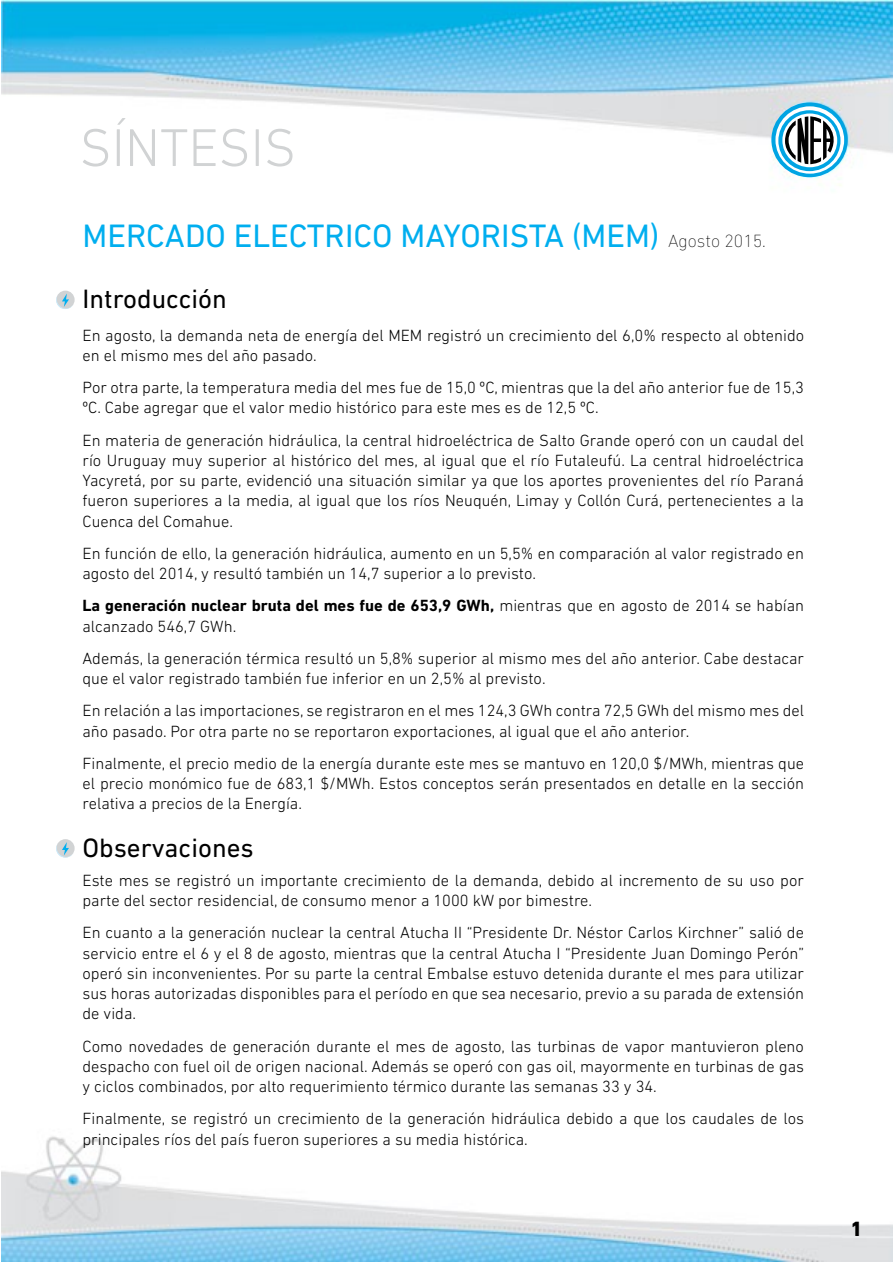
<style>
.page{position:relative;width:893px;height:1263px;background:#fff}
.page>*{position:absolute;margin:0;border:0;box-sizing:border-box;transform-origin:0 0}
.t1{font:300 54px "DIN Next LT Pro";color:#d1d3d4}
.t2{font:33px "DIN Next LT Pro";color:#00aeef}
.t3{font:27px "DIN Next LT Pro";color:#000}
.t4{font:800 21px "DIN Next LT Pro";color:#000}
.t5{font:300 16.5px/20.2px "DIN Next LT Pro";color:#000}
.s1{font-weight:200;font-size:18px;color:#000}
.s2{font-weight:700}
</style>
<div class="page">
<img style="left:1px;top:1px;width:892px;height:1261px">
<svg style="left:771px;top:103px;width:77px;height:74px"></svg>
<svg style="left:775px;top:106px;width:69px;height:68px"></svg>
<svg style="left:778px;top:110px;width:62px;height:61px"></svg>
<svg style="left:782px;top:114px;width:55px;height:53px"></svg>
<svg style="left:785px;top:116px;width:54px;height:48px"></svg>
<div style="left:157px;top:228px;width:99px;height:38px;background:#fff"></div>
<svg style="left:56px;top:839px;width:19px;height:18px"></svg>
<svg style="left:53px;top:842px;width:20px;height:20px"></svg>
<div style="left:56px;top:291px;width:19px;height:18px;background:#d1d3d4;border-radius:50%"></div>
<svg style="left:53px;top:293px;width:20px;height:21px"></svg>
<h1 class="t1" style="left:80px;top:117px;width:218px">SÍNTESIS</h1>
<h2 class="t2" style="left:82px;top:217px;width:685px">MERCADO ELECTRICO MAYORISTA (MEM) <span class="s1">Agosto 2015.</span></h2>
<h3 class="t3" style="left:82px;top:283px;width:146px">Introducción</h3>
<p class="t5" style="left:82px;top:325px;width:723px">En agosto, la demanda neta de energía del MEM registró un crecimiento del 6,0% respecto al obtenido en el mismo mes del año pasado.</p>
<p class="t5" style="left:82px;top:377px;width:723px">Por otra parte, la temperatura media del mes fue de 15,0 ºC, mientras que la del año anterior fue de 15,3 ºC. Cabe agregar que el valor medio histórico para este mes es de 12,5 ºC.</p>
<p class="t5" style="left:82px;top:430px;width:723px;text-align:justify">En materia de generación hidráulica, la central hidroeléctrica de Salto Grande operó con un caudal del río Uruguay muy superior al histórico del mes, al igual que el río Futaleufú. La central hidroeléctrica Yacyretá, por su parte, evidenció una situación similar ya que los aportes provenientes del río Paraná fueron superiores a la media, al igual que los ríos Neuquén, Limay y Collón Curá, pertenecientes a la Cuenca del Comahue.</p>
<p class="t5" style="left:82px;top:543px;width:723px">En función de ello, la generación hidráulica, aumento en un 5,5% en comparación al valor registrado en agosto del 2014, y resultó también un 14,7 superior a lo previsto.</p>
<p class="t5" style="left:82px;top:595px;width:723px"><span class="s2">La generación nuclear bruta del mes fue de 653,9 GWh,</span> mientras que en agosto de 2014 se habían alcanzado 546,7 GWh.</p>
<p class="t5" style="left:82px;top:648px;width:723px">Además, la generación térmica resultó un 5,8% superior al mismo mes del año anterior. Cabe destacar que el valor registrado también fue inferior en un 2,5% al previsto.</p>
<p class="t5" style="left:82px;top:700px;width:723px">En relación a las importaciones, se registraron en el mes 124,3 GWh contra 72,5 GWh del mismo mes del año pasado. Por otra parte no se reportaron exportaciones, al igual que el año anterior.</p>
<p class="t5" style="left:82px;top:753px;width:723px;text-align:justify">Finalmente, el precio medio de la energía durante este mes se mantuvo en 120,0 $/MWh, mientras que el precio monómico fue de 683,1 $/MWh. Estos conceptos serán presentados en detalle en la sección relativa a precios de la Energía.</p>
<h3 class="t3" style="left:82px;top:832px;width:173px">Observaciones</h3>
<p class="t5" style="left:82px;top:870px;width:723px">Este mes se registró un importante crecimiento de la demanda, debido al incremento de su uso por parte del sector residencial, de consumo menor a 1000 kW por bimestre.</p>
<p class="t5" style="left:82px;top:922px;width:723px;text-align:justify">En cuanto a la generación nuclear la central Atucha II “Presidente Dr. Néstor Carlos Kirchner” salió de servicio entre el 6 y el 8 de agosto, mientras que la central Atucha I “Presidente Juan Domingo Perón” operó sin inconvenientes. Por su parte la central Embalse estuvo detenida durante el mes para utilizar sus horas autorizadas disponibles para el período en que sea necesario, previo a su parada de extensión de vida.</p>
<p class="t5" style="left:82px;top:1036px;width:723px;text-align:justify">Como novedades de generación durante el mes de agosto, las turbinas de vapor mantuvieron pleno despacho con fuel oil de origen nacional. Además se operó con gas oil, mayormente en turbinas de gas y ciclos combinados, por alto requerimiento térmico durante las semanas 33 y 34.</p>
<p class="t5" style="left:82px;top:1108px;width:723px">Finalmente, se registró un crecimiento de la generación hidráulica debido a que los caudales de los principales ríos del país fueron superiores a su media histórica.</p>
<p class="t4" style="left:850px;top:1216px;width:13px">1</p>
</div>
